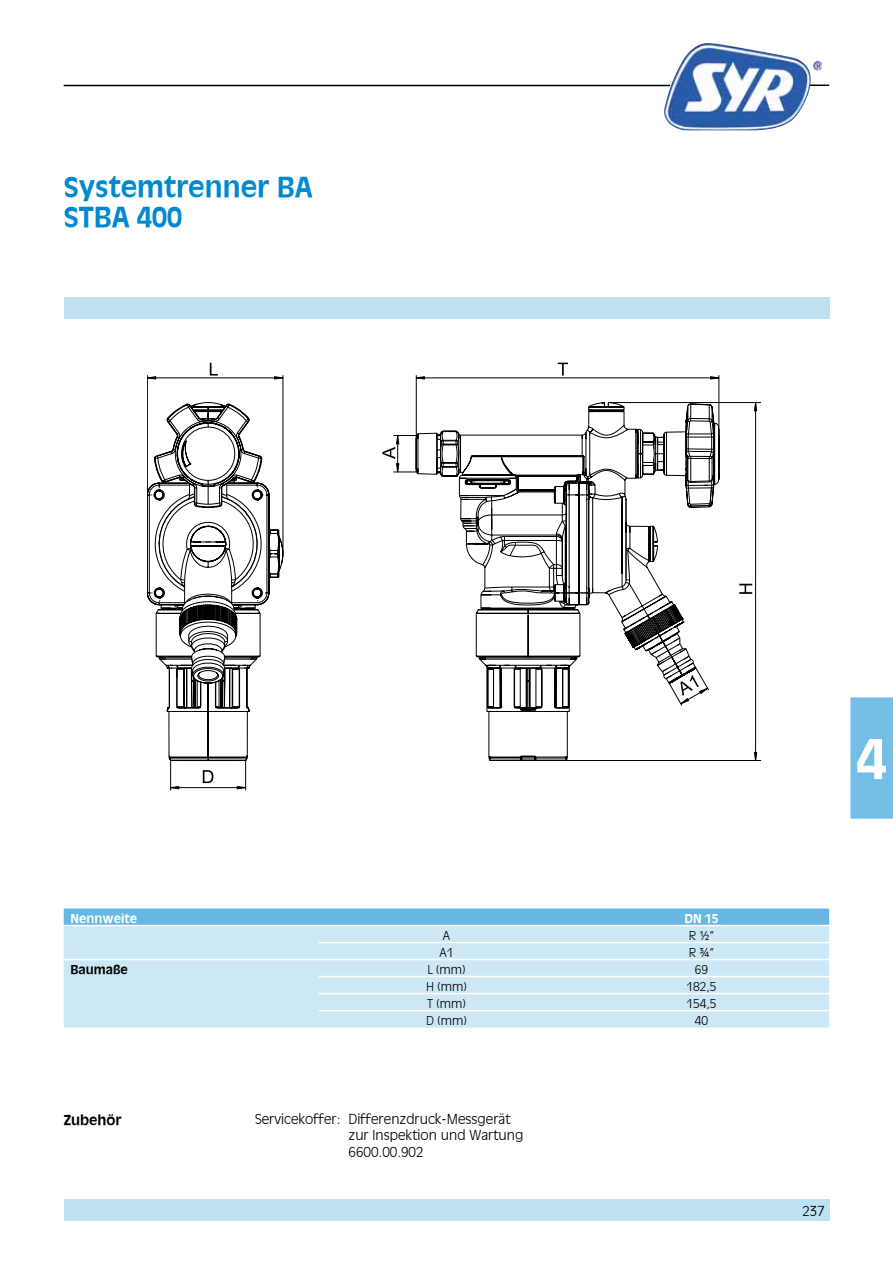
<style>
.page{position:relative;width:893px;height:1263px;background:#fff}
.page>*{position:absolute;margin:0;border:0;box-sizing:border-box;transform-origin:0 0}
.t1{font:700 54px "Ant Oliv";color:#fff}
.t2{font:700 27px/30px "Ant Oliv";color:#0089cf}
.t3{font:300 13.5px/16.5px "Ant Oliv";color:#000}
.t4{font:700 13.5px "Ant Oliv";color:#000}
.t5{font:300 12px "Ant Oliv";color:#000}
.t6{font:700 12px "Ant Oliv";color:#fff}
.t7{font:700 12px "Ant Oliv";color:#000}
</style>
<div class="page">
<div style="left:64px;top:298px;width:765px;height:21px;background:#bfe2f3"></div>
<div style="left:64px;top:1199px;width:765px;height:21px;background:#bfe2f3"></div>
<img style="left:663px;top:43px;width:159px;height:87px">
<hr style="left:64px;top:85px;width:606px;height:1px;background:#000">
<svg style="left:810px;top:85px;width:19px;height:1px"></svg>
<svg style="left:64px;top:908px;width:765px;height:17px;background:#6cbbe3"></svg>
<svg style="left:64px;top:926px;width:765px;height:101px;background:#cde7f5"></svg>
<hr style="left:319px;top:942px;width:255px;height:1px;background:#fff">
<hr style="left:574px;top:942px;width:255px;height:1px;background:#fff">
<hr style="left:64px;top:959px;width:255px;height:1px;background:#fff">
<hr style="left:319px;top:959px;width:255px;height:1px;background:#fff">
<hr style="left:574px;top:959px;width:255px;height:1px;background:#fff">
<hr style="left:319px;top:976px;width:255px;height:1px;background:#fff">
<hr style="left:574px;top:976px;width:255px;height:1px;background:#fff">
<hr style="left:319px;top:993px;width:255px;height:1px;background:#fff">
<hr style="left:574px;top:993px;width:255px;height:1px;background:#fff">
<hr style="left:319px;top:1010px;width:255px;height:1px;background:#fff">
<hr style="left:574px;top:1010px;width:255px;height:1px;background:#fff">
<svg style="left:147px;top:402px;width:136px;height:359px"></svg>
<hr style="left:147px;top:375px;width:1px;height:124px;background:#000">
<hr style="left:283px;top:375px;width:1px;height:179px;background:#000">
<hr style="left:147px;top:378px;width:136px;height:1px;background:#000">
<svg style="left:170px;top:435px;width:267px;height:356px"></svg>
<hr style="left:608px;top:402px;width:153px;height:1px;background:#000">
<hr style="left:560px;top:760px;width:201px;height:1px;background:#000">
<hr style="left:755px;top:403px;width:1px;height:357px;background:#000">
<svg style="left:739px;top:584px;width:13px;height:10px"></svg>
<svg style="left:210px;top:363px;width:8px;height:12px"></svg>
<hr style="left:416px;top:375px;width:1px;height:60px;background:#000">
<hr style="left:719px;top:375px;width:1px;height:58px;background:#000">
<hr style="left:416px;top:378px;width:303px;height:1px;background:#000">
<svg style="left:558px;top:363px;width:10px;height:12px"></svg>
<svg style="left:437px;top:402px;width:282px;height:359px"></svg>
<svg style="left:236px;top:786px;width:14px;height:3px"></svg>
<svg style="left:170px;top:786px;width:10px;height:3px"></svg>
<svg style="left:274px;top:376px;width:10px;height:4px"></svg>
<svg style="left:147px;top:376px;width:10px;height:4px"></svg>
<svg style="left:415px;top:376px;width:10px;height:4px"></svg>
<svg style="left:710px;top:376px;width:10px;height:4px"></svg>
<svg style="left:382px;top:435px;width:18px;height:41px"></svg>
<svg style="left:754px;top:402px;width:3px;height:10px"></svg>
<svg style="left:754px;top:752px;width:3px;height:8px"></svg>
<div style="left:850px;top:697px;width:43px;height:122px;background:#73bee5"></div>
<h2 class="t2" style="left:64px;top:170px;width:250px">Systemtrenner BA<br>STBA 400</h2>
<p class="t6" style="left:70px;top:911px;width:68px">Nennweite</p>
<p class="t6" style="left:685px;top:911px;width:36px">DN 15</p>
<p class="t5" style="left:443px;top:928px;width:9px">A</p>
<p class="t5" style="left:689px;top:928px;width:27px">R ½“</p>
<p class="t5" style="left:439px;top:945px;width:16px">A1</p>
<p class="t5" style="left:689px;top:945px;width:27px">R ¾“</p>
<p class="t7" style="left:70px;top:962px;width:59px">Baumaße</p>
<p class="t5" style="left:427px;top:962px;width:39px">L (mm)</p>
<p class="t5" style="left:695px;top:962px;width:15px">69</p>
<p class="t5" style="left:426px;top:979px;width:42px">H (mm)</p>
<p class="t5" style="left:687px;top:979px;width:32px">182,5</p>
<p class="t5" style="left:427px;top:996px;width:40px">T (mm)</p>
<p class="t5" style="left:687px;top:996px;width:32px">154,5</p>
<p class="t5" style="left:426px;top:1014px;width:42px">D (mm)</p>
<p class="t5" style="left:695px;top:1014px;width:15px">40</p>
<p class="t4" style="left:64px;top:1111px;width:59px">Zubehör</p>
<p class="t3" style="left:349px;top:1110px;width:176px;text-indent:-94px">Servicekoffer: Differenzdruck-Messgerät zur Inspektion und Wartung<br>6600.00.902</p>
<h1 class="t1" style="left:857px;top:726px;width:32px">4</h1>
<p class="t3" style="left:802px;top:1203px;width:24px">237</p>
</div>
